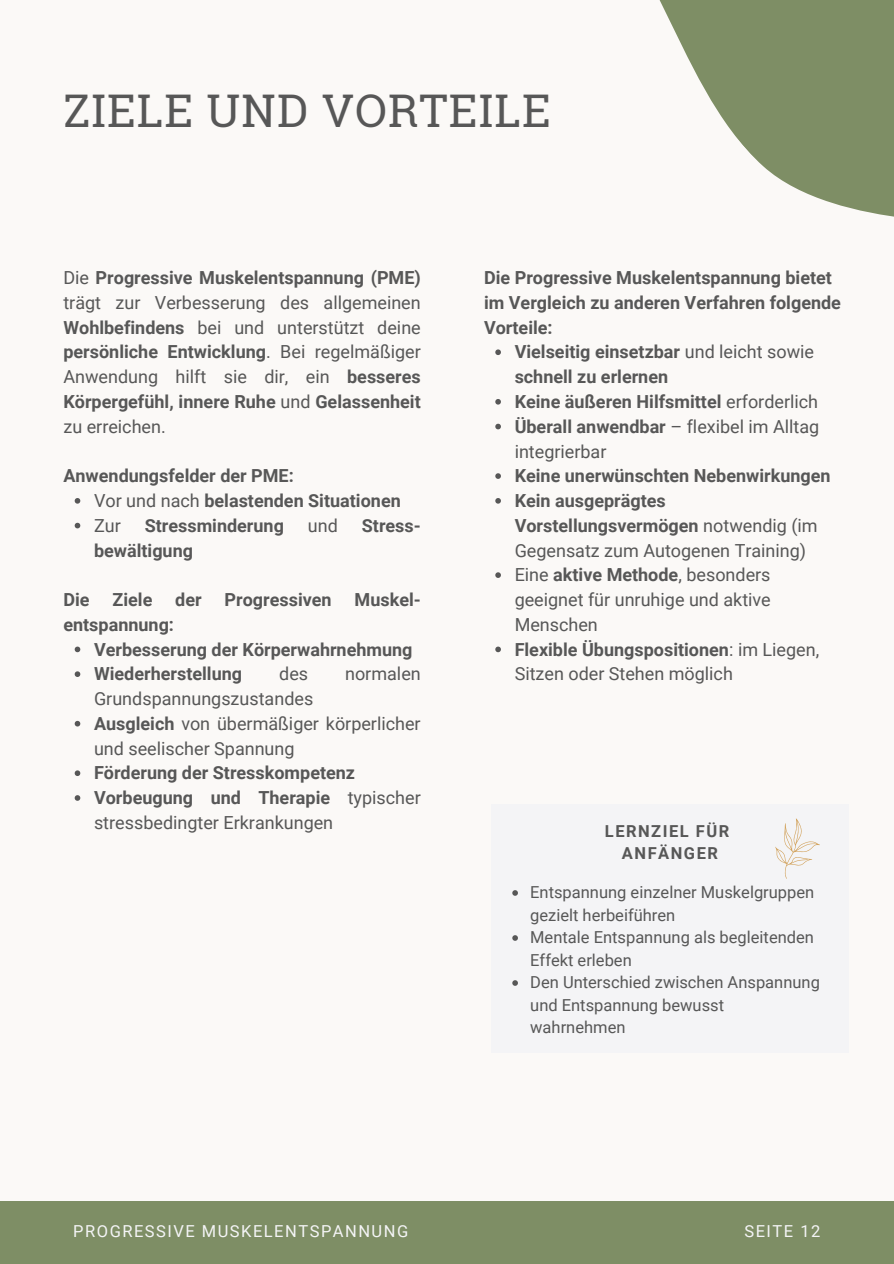
<style>
.page{position:relative;width:894px;height:1264px;background:#fff}
.page>*{position:absolute;margin:0;border:0;box-sizing:border-box;transform-origin:0 0}
.t1{font:45px "Roboto Slab";letter-spacing:.025em;color:#575757}
.t2{font:18px/24.8px "Roboto";color:#575757}
.t3{font:700 18px/24.8px "Roboto";color:#575757}
.t4{font:16.5px/22.5px "Roboto";color:#575757}
.t5{font:16.5px "Roboto";letter-spacing:.09em;color:#f4f4f6}
.t6{font:700 16.5px/22.5px "Roboto";letter-spacing:.09em;color:#575757;text-align:center}
.s1{font-weight:700}
.s2{font-weight:400}
</style>
<div class="page">
<div style="left:0;top:0;width:893px;height:1263px;background:#fbf9f7"></div>
<svg style="left:659px;top:0;width:234px;height:217px;fill:#7e8e65"></svg>
<div style="left:0;top:1200px;width:893px;height:63px;background:#7e8e65"></div>
<svg style="left:75px;top:498px;width:5px;height:5px"></svg>
<svg style="left:75px;top:523px;width:5px;height:5px"></svg>
<svg style="left:75px;top:646px;width:5px;height:6px"></svg>
<svg style="left:75px;top:671px;width:5px;height:6px"></svg>
<svg style="left:75px;top:721px;width:5px;height:5px"></svg>
<svg style="left:75px;top:770px;width:5px;height:6px"></svg>
<svg style="left:75px;top:795px;width:5px;height:5px"></svg>
<div style="left:491px;top:804px;width:357px;height:248px;background:#f4f4f6"></div>
<svg style="left:775px;top:818px;width:45px;height:61px"></svg>
<svg style="left:495px;top:349px;width:6px;height:6px"></svg>
<svg style="left:495px;top:399px;width:6px;height:5px"></svg>
<svg style="left:495px;top:424px;width:6px;height:5px"></svg>
<svg style="left:495px;top:473px;width:6px;height:6px"></svg>
<svg style="left:495px;top:498px;width:6px;height:5px"></svg>
<svg style="left:495px;top:572px;width:6px;height:6px"></svg>
<svg style="left:495px;top:646px;width:6px;height:6px"></svg>
<svg style="left:512px;top:890px;width:6px;height:5px"></svg>
<svg style="left:512px;top:935px;width:6px;height:5px"></svg>
<svg style="left:512px;top:980px;width:6px;height:5px"></svg>
<p class="t1" style="left:63px;top:80px;width:488px">ZIELE UND VORTEILE</p>
<p class="t2" style="left:63px;top:266px;width:359px;text-align:justify">Die <span class="s1">Progressive Muskelentspannung (PME) </span>trägt zur Verbesserung des allgemeinen <span class="s1">Wohlbefindens</span> bei und unterstützt deine <span class="s1">persönliche Entwicklung</span>. Bei regelmäßiger Anwendung hilft sie dir, ein <span class="s1">besseres Körpergefühl, innere Ruhe</span> und <span class="s1">Gelassenheit </span>zu erreichen.</p>
<p class="t3" style="left:63px;top:464px;width:232px">Anwendungsfelder der PME:</p>
<h4 class="t3" style="left:94px;top:488px;width:308px"><span class="s2">Vor und nach</span> belastenden Situationen</h4>
<p class="t2" style="left:94px;top:513px;width:28px">Zur</p>
<p class="t3" style="left:145px;top:513px;width:141px">Stressminderung</p>
<p class="t2" style="left:308px;top:513px;width:31px">und</p>
<p class="t3" style="left:362px;top:513px;width:60px">Stress-</p>
<p class="t3" style="left:94px;top:538px;width:100px">bewältigung</p>
<p class="t3" style="left:63px;top:587px;width:28px">Die</p>
<p class="t3" style="left:112px;top:587px;width:41px">Ziele</p>
<p class="t3" style="left:175px;top:587px;width:28px">der</p>
<p class="t3" style="left:224px;top:587px;width:109px">Progressiven</p>
<p class="t3" style="left:354px;top:587px;width:68px">Muskel-</p>
<p class="t3" style="left:63px;top:612px;width:112px">entspannung:</p>
<h4 class="t3" style="left:94px;top:637px;width:320px">Verbesserung der Körperwahrnehmung</h4>
<p class="t3" style="left:94px;top:662px;width:149px">Wiederherstellung</p>
<p class="t2" style="left:279px;top:662px;width:30px">des</p>
<p class="t2" style="left:345px;top:662px;width:77px">normalen</p>
<p class="t2" style="left:94px;top:686px;width:221px">Grundspannungszustandes</p>
<p class="t2" style="left:94px;top:711px;width:328px"><span class="s1">Ausgleich</span> von übermäßiger körperlicher und seelischer Spannung</p>
<p class="t3" style="left:94px;top:761px;width:262px">Förderung der Stresskompetenz</p>
<p class="t2" style="left:94px;top:785px;width:328px"><span class="s1">Vorbeugung und Therapie</span> typischer stressbedingter Erkrankungen</p>
<h4 class="t3" style="left:484px;top:266px;width:358px">Die Progressive Muskelentspannung bietet im Vergleich zu anderen Verfahren folgende<br>Vorteile:</h4>
<p class="t3" style="left:514px;top:340px;width:301px">Vielseitig einsetzbar <span class="s2">und leicht sowie </span>schnell zu erlernen</p>
<p class="t3" style="left:514px;top:389px;width:305px">Keine äußeren Hilfsmittel <span class="s2">erforderlich</span></p>
<p class="t2" style="left:514px;top:414px;width:306px"><span class="s1">Überall anwendbar</span> – flexibel im Alltag integrierbar</p>
<p class="t3" style="left:514px;top:464px;width:317px">Keine unerwünschten Nebenwirkungen</p>
<p class="t2" style="left:514px;top:488px;width:304px"><span class="s1">Kein ausgeprägtes<br>Vorstellungsvermögen</span> notwendig (im<br>Gegensatz zum Autogenen Training)</p>
<p class="t2" style="left:514px;top:563px;width:257px;text-align:justify">Eine <span class="s1">aktive Methode</span>, besonders geeignet für unruhige und aktive Menschen</p>
<p class="t2" style="left:514px;top:637px;width:306px"><span class="s1">Flexible Übungspositionen</span>: im Liegen,<br>Sitzen oder Stehen möglich</p>
<p class="t6" style="left:604px;top:819px;width:126px">LERNZIEL FÜR<br>ANFÄNGER</p>
<p class="t4" style="left:530px;top:881px;width:285px">Entspannung einzelner Muskelgruppen gezielt herbeiführen</p>
<p class="t4" style="left:530px;top:926px;width:285px">Mentale Entspannung als begleitenden<br>Effekt erleben</p>
<p class="t4" style="left:530px;top:971px;width:291px">Den Unterschied zwischen Anspannung und Entspannung bewusst wahrnehmen</p>
<h3 class="t5" style="left:73px;top:1221px;width:336px">PROGRESSIVE MUSKELENTSPANNUNG</h3>
<h2 class="t5" style="left:744px;top:1221px;width:77px">SEITE 12</h2>
</div>
